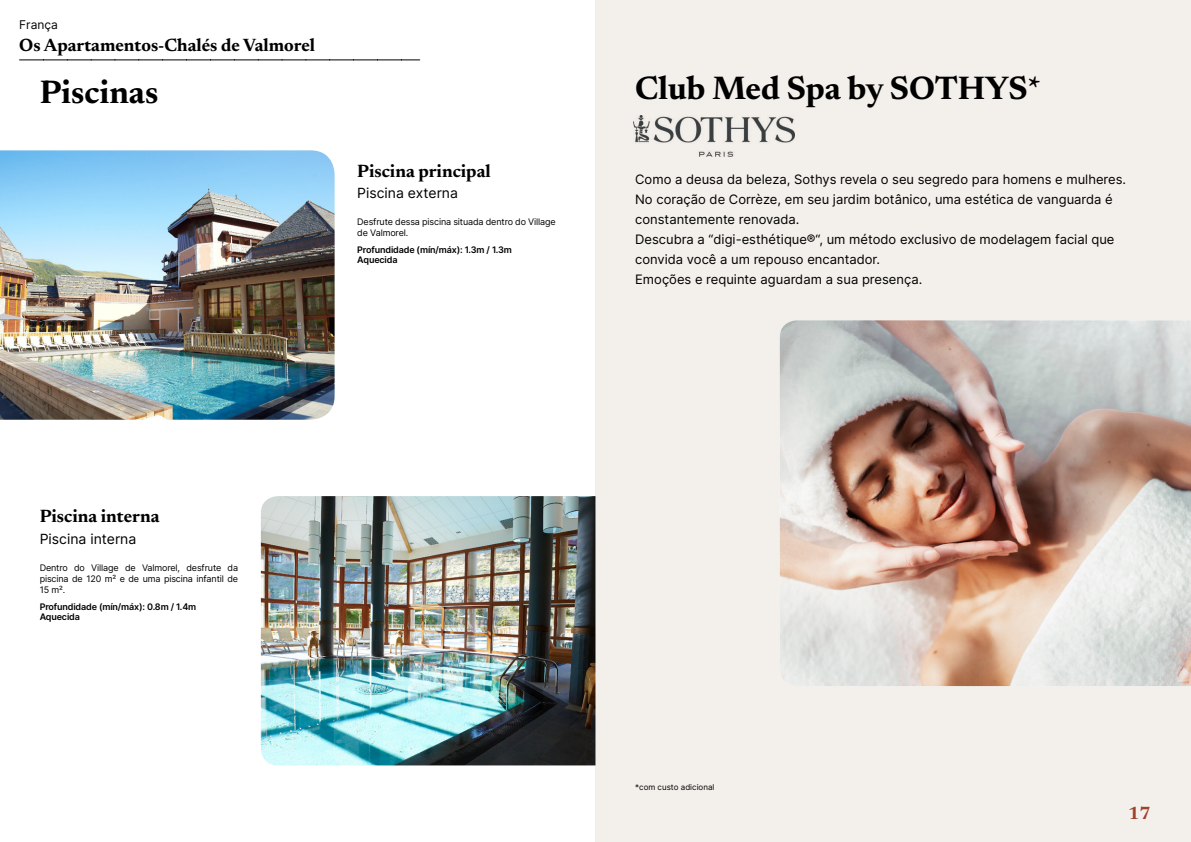
<style>
.page{position:relative;width:1191px;height:842px;background:#fff}
.page>*{position:absolute;margin:0;border:0;box-sizing:border-box;transform-origin:0 0}
.t1{font:700 33px "Newsreader 24 pt";color:#000}
.t2{font:700 18px "Newsreader 24 pt";color:#000}
.t3{font:700 18px "Newsreader 24 pt";color:#9d432c}
.t4{font:14px "Inter";color:#000}
.t5{font:13px/20px "Inter";color:#000}
.t6{font:12px "Inter";color:#000}
.t7{font:9px/11px "Inter";letter-spacing:-.015em;color:#000}
.t8{font:600 9px/10px "Inter";letter-spacing:-.015em;color:#000}
.t9{font:8px "Inter";color:#000}
</style>
<div class="page">
<div style="left:595px;top:0;width:596px;height:842px;background:#f3f0ec"></div>
<img style="left:780px;top:320px;width:411px;height:366px">
<img style="left:0;top:150px;width:334px;height:270px">
<img style="left:261px;top:496px;width:334px;height:269px">
<svg style="left:20px;top:60px;width:400px;height:1px"></svg>
<img style="left:633px;top:115px;width:162px;height:42px">
<p class="t6" style="left:19px;top:15px;width:40px">França</p>
<h2 class="t2" style="left:19px;top:32px;width:297px">Os Apartamentos-Chalés de Valmorel</h2>
<h1 class="t1" style="left:40px;top:69px;width:120px">Piscinas</h1>
<h1 class="t1" style="left:635px;top:64px;width:407px">Club Med Spa by SOTHYS*</h1>
<h2 class="t2" style="left:40px;top:504px;width:121px">Piscina interna</h2>
<p class="t4" style="left:40px;top:529px;width:98px">Piscina interna</p>
<p class="t7" style="left:40px;top:561px;width:200px;text-align:justify">Dentro do Village de Valmorel, desfrute da piscina de 120 m² e de uma piscina infantil de 15 m².</p>
<p class="t8" style="left:40px;top:601px;width:158px">Profundidade (mín/máx): 0.8m / 1.4m<br>Aquecida</p>
<h2 class="t2" style="left:357px;top:158px;width:135px">Piscina principal</h2>
<p class="t4" style="left:357px;top:183px;width:102px">Piscina externa</p>
<p class="t7" style="left:357px;top:216px;width:200px">Desfrute dessa piscina situada dentro do Village de Valmorel.</p>
<p class="t8" style="left:357px;top:244px;width:156px">Profundidade (mín/máx): 1.3m / 1.3m<br>Aquecida</p>
<p class="t5" style="left:635px;top:169px;width:492px">Como a deusa da beleza, Sothys revela o seu segredo para homens e mulheres.<br>No coração de Corrèze, em seu jardim botânico, uma estética de vanguarda é constantemente renovada.<br>Descubra a “digi-esthétique®“, um método exclusivo de modelagem facial que convida você a um repouso encantador.<br>Emoções e requinte aguardam a sua presença.</p>
<p class="t9" style="left:635px;top:781px;width:81px">*com custo adicional</p>
<h2 class="t3" style="left:1128px;top:800px;width:24px">17</h2>
</div>
